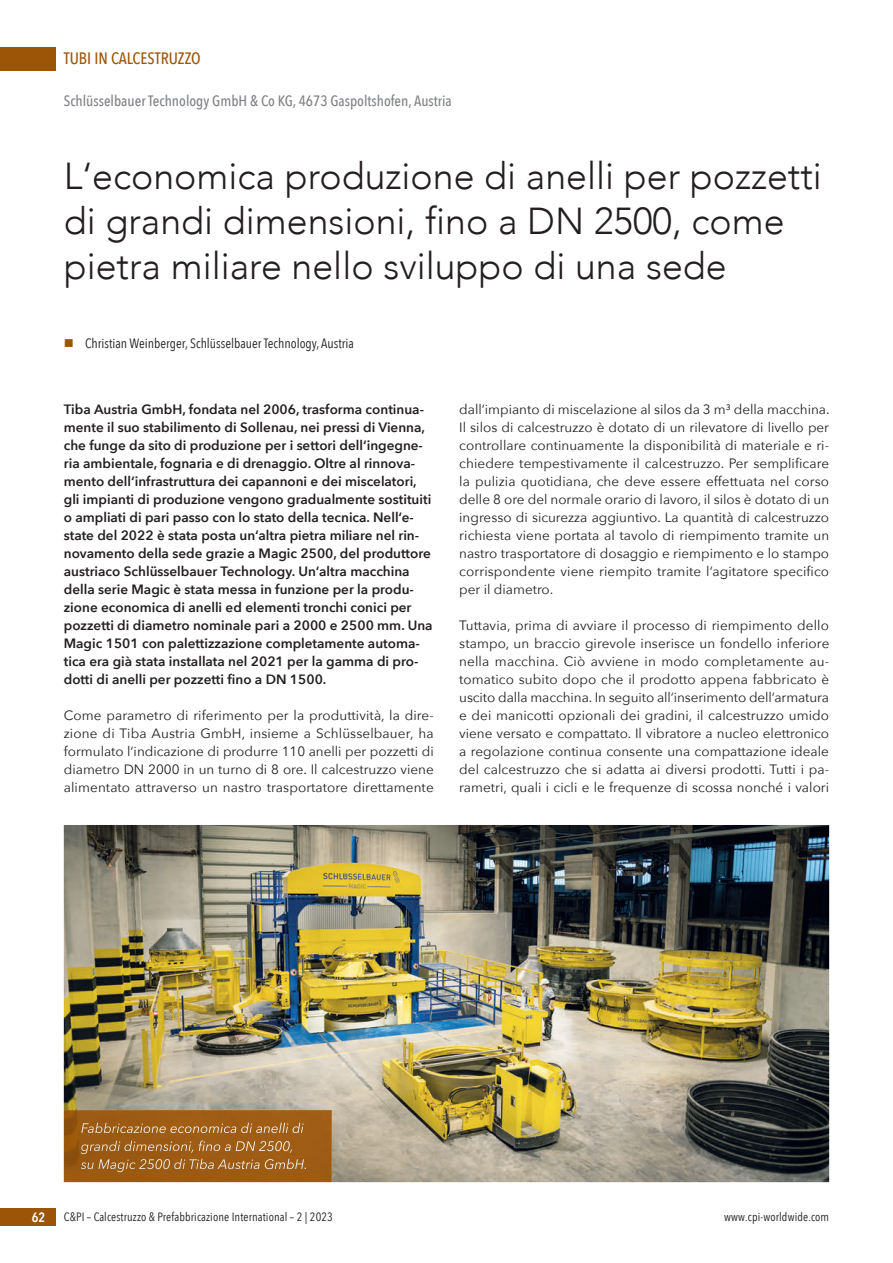
<style>
.page{position:relative;width:893px;height:1263px;background:#fff}
.page>*{position:absolute;margin:0;border:0;box-sizing:border-box;transform-origin:0 0}
.t1{font:300 37.5px/45px "Avenir";color:#231f20}
.t2{font:500 16.5px "Avenir Next Condensed";color:#9c5506}
.t3{font:500 15px "Avenir Next Condensed";color:#808285}
.t4{font:13.5px/18px "Avenir Next";letter-spacing:.005em;color:#231f20;text-align:justify}
.t5{font:600 13.5px/18px "Avenir Next";color:#231f20}
.t6{font:13.5px "Avenir Next Condensed";color:#231f20}
.t7{font:600 13.5px "Avenir Next Condensed";color:#fff}
.t8{font:12px "Avenir Next Condensed";letter-spacing:.01em;color:#231f20}
</style>
<div class="page">
<div style="left:0;top:47px;width:55px;height:23px;background:#9c5506"></div>
<div style="left:0;top:1208px;width:55px;height:18px;background:#9c5506"></div>
<img style="left:64px;top:825px;width:765px;height:357px">
<img style="left:64px;top:1110px;width:268px;height:72px">
<img style="left:117px;top:1123px;width:187px;height:10px">
<img style="left:81px;top:1123px;width:36px;height:10px">
<img style="left:81px;top:1140px;width:212px;height:14px">
<img style="left:81px;top:1141px;width:36px;height:13px">
<img style="left:125px;top:1159px;width:181px;height:13px">
<img style="left:81px;top:1159px;width:44px;height:13px">
<p class="t2" style="left:64px;top:48px;width:138px">TUBI IN CALCESTRUZZO</p>
<p class="t3" style="left:64px;top:91px;width:389px">Schlüsselbauer Technology GmbH &amp; Co KG, 4673 Gaspoltshofen, Austria</p>
<h1 class="t1" style="left:64px;top:154px;width:760px">L‘economica produzione di anelli per pozzetti di grandi dimensioni, fino a DN 2500, come pietra miliare nello sviluppo di una sede</h1>
<p class="t6" style="left:85px;top:334px;width:270px">Christian Weinberger, Schlüsselbauer Technology, Austria</p>
<p class="t5" style="left:64px;top:401px;width:370px">Tiba Austria GmbH, fondata nel 2006, trasforma continua&shy;mente il suo stabilimento di Sollenau, nei pressi di Vienna, che funge da sito di produzione per i settori dell‘ingegne&shy;ria ambientale, fognaria e di drenaggio. Oltre al rinnova&shy;mento dell‘infrastruttura dei capannoni e dei miscelatori, gli impianti di produzione vengono gradualmente sostituiti o ampliati di pari passo con lo stato della tecnica. Nell‘e&shy;state del 2022 è stata posta un‘altra pietra miliare nel rin&shy;novamento della sede grazie a Magic 2500, del produttore austriaco Schlüsselbauer Technology. Un‘altra macchina della serie Magic è stata messa in funzione per la produ&shy;zione economica di anelli ed elementi tronchi conici per pozzetti di diametro nominale pari a 2000 e 2500 mm. Una Magic 1501 con palettizzazione completamente automa&shy;tica era già stata installata nel 2021 per la gamma di pro&shy;dotti di anelli per pozzetti fino a DN 1500.</p>
<p class="t4" style="left:64px;top:707px;width:371px">Come parametro di riferimento per la produttività, la dire&shy;zione di Tiba Austria GmbH, insieme a Schlüsselbauer, ha formulato l‘indicazione di produrre 110 anelli per pozzetti di diametro DN 2000 in un turno di 8 ore. Il calcestruzzo viene alimentato attraverso un nastro trasportatore direttamente</p>
<p class="t4" style="left:459px;top:401px;width:372px">dall‘impianto di miscelazione al silos da 3 m³ della macchina.<br>Il silos di calcestruzzo è dotato di un rilevatore di livello per controllare continuamente la disponibilità di materiale e ri&shy;chiedere tempestivamente il calcestruzzo. Per semplificare la pulizia quotidiana, che deve essere effettuata nel corso delle 8 ore del normale orario di lavoro, il silos è dotato di un ingresso di sicurezza aggiuntivo. La quantità di calcestruzzo richiesta viene portata al tavolo di riempimento tramite un nastro trasportatore di dosaggio e riempimento e lo stampo corrispondente viene riempito tramite l‘agitatore specifico per il diametro.</p>
<p class="t4" style="left:459px;top:617px;width:372px">Tuttavia, prima di avviare il processo di riempimento dello stampo, un braccio girevole inserisce un fondello inferiore nella macchina. Ciò avviene in modo completamente au&shy;tomatico subito dopo che il prodotto appena fabbricato è uscito dalla macchina. In seguito all‘inserimento dell‘armatura e dei manicotti opzionali dei gradini, il calcestruzzo umido viene versato e compattato. Il vibratore a nucleo elettronico a regolazione continua consente una compattazione ideale del calcestruzzo che si adatta ai diversi prodotti. Tutti i pa&shy;rametri, quali i cicli e le frequenze di scossa nonché i valori</p>
<p class="t7" style="left:32px;top:1208px;width:15px">62</p>
<p class="t8" style="left:64px;top:1209px;width:271px">C&amp;PI – Calcestruzzo &amp; Prefabbricazione International – 2 | 2023</p>
<p class="t8" style="left:724px;top:1209px;width:107px">www.cpi-worldwide.com</p>
</div>
